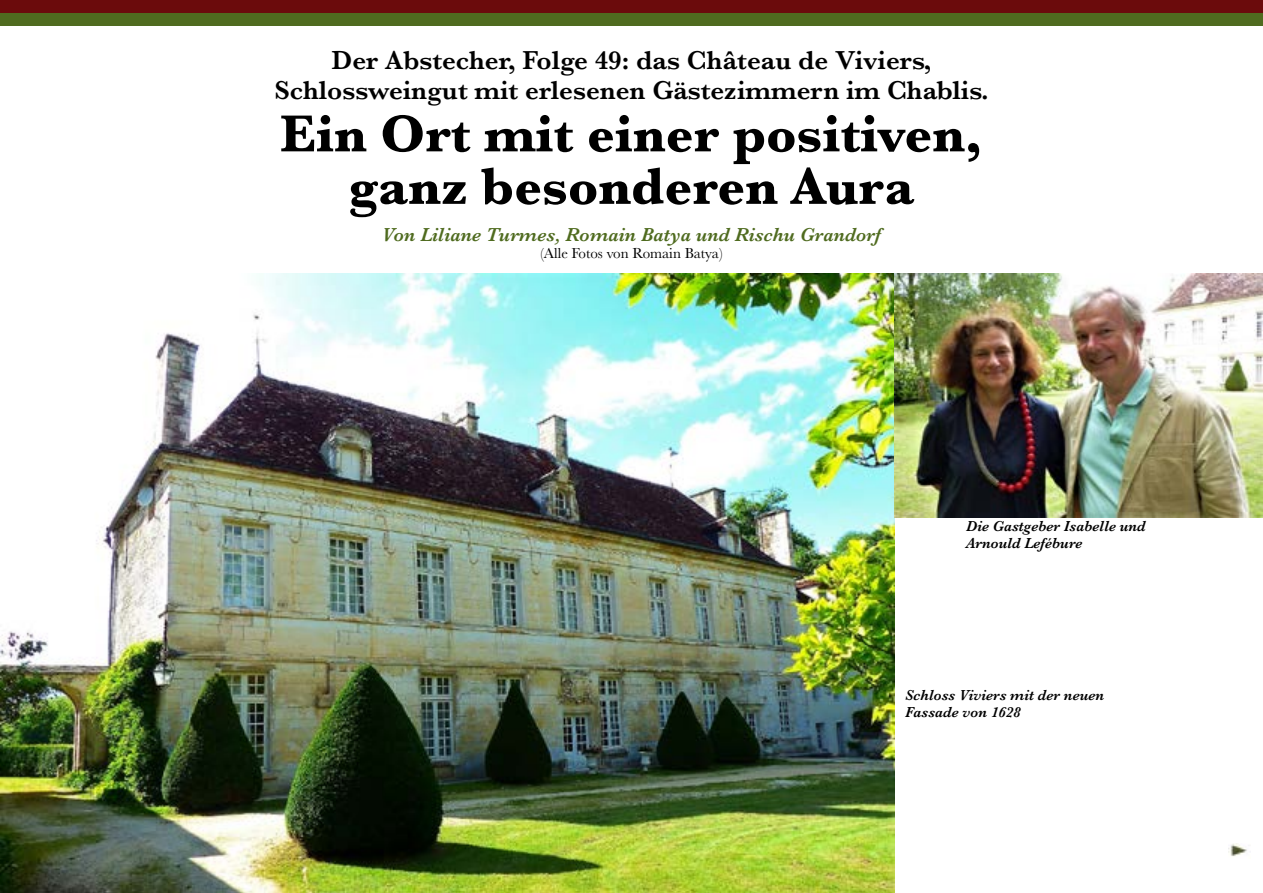
<style>
.page{position:relative;width:1263px;height:893px;background:#fff}
.page>*{position:absolute;margin:0;border:0;box-sizing:border-box;transform-origin:0 0}
.t1{font:700 54px/52.5px "Baskerville";color:#000;text-align:center}
.t2{font:600 27px/30px "Baskerville";color:#000;text-align:center}
.t3{font:italic 600 19.5px "Baskerville";color:#4f6b1f}
.t4{font:italic 600 15px/16.5px "Baskerville";color:#000}
.t5{font:15px "Baskerville";color:#000}
</style>
<div class="page">
<div style="left:0;top:0;width:1263px;height:13px;background:#6b0b0c"></div>
<div style="left:0;top:13px;width:1263px;height:13px;background:#4f6b1f"></div>
<img style="left:0;top:273px;width:895px;height:620px">
<img style="left:1229px;top:844px;width:18px;height:13px">
<img style="left:895px;top:273px;width:368px;height:245px">
<p class="t2" style="left:274px;top:45px;width:716px">Der Abstecher, Folge 49: das Château de Viviers,<br>Schlossweingut mit erlesenen Gästezimmern im Chablis.</p>
<h1 class="t1" style="left:280px;top:108px;width:704px">Ein Ort mit einer positiven, ganz besonderen Aura</h1>
<p class="t3" style="left:382px;top:222px;width:501px">Von Liliane Turmes, Romain Batya und Rischu Grandorf</p>
<p class="t5" style="left:540px;top:243px;width:184px">(Alle Fotos von Romain Batya)</p>
<p class="t4" style="left:966px;top:518px;width:181px">Die Gastgeber Isabelle und<br>Arnould Lefébure</p>
<p class="t4" style="left:905px;top:687px;width:200px">Schloss Viviers mit der neuen<br>Fassade von 1628</p>
</div>
